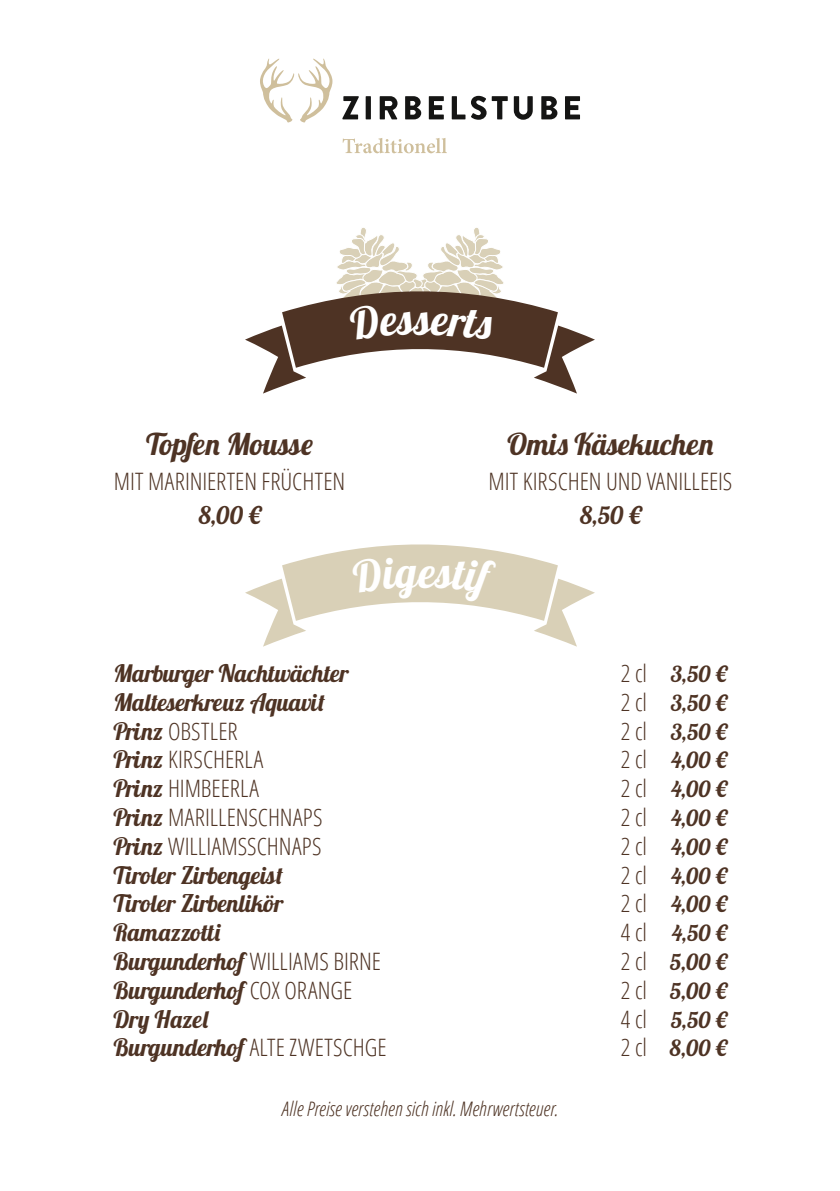
<style>
.page{position:relative;width:840px;height:1191px;background:#fff}
.page>*{position:absolute;margin:0;border:0;box-sizing:border-box;transform-origin:0 0}
.t1{font:30px "Lobster";letter-spacing:-.005em;color:#4e3324}
.t2{font:300 condensed 24px "Open Sans";letter-spacing:.005em;color:#4e3324}
.t3{font:24px "Lobster";color:#4e3324}
.t4{font:22px "Lobster";letter-spacing:.02em;color:#4e3324}
.t5{font:italic 300 condensed 20px "Open Sans";color:#4e3324}
.s1{font-family:"Open Sans";font-weight:300;font-stretch:condensed;font-size:24px}
.s2{font-family:"Lobster";font-weight:400;font-stretch:normal}
.s3{font-family:"Open Sans";font-weight:300;font-stretch:condensed}
</style>
<div class="page">
<svg style="left:342px;top:138px;width:104px;height:15px"></svg>
<svg style="left:342px;top:96px;width:237px;height:24px"></svg>
<svg style="left:260px;top:59px;width:72px;height:64px"></svg>
<svg style="left:245px;top:544px;width:349px;height:102px"></svg>
<svg style="left:245px;top:228px;width:349px;height:165px"></svg>
<p class="t1" style="left:146px;top:425px;width:168px">Topfen Mousse</p>
<p class="t2" style="left:114px;top:465px;width:233px">MIT MARINIERTEN FRÜCHTEN</p>
<p class="t3" style="left:199px;top:500px;width:63px">8,00 €</p>
<p class="t1" style="left:507px;top:425px;width:209px">Omis Käsekuchen</p>
<p class="t2" style="left:488px;top:465px;width:245px">MIT KIRSCHEN UND VANILLEEIS</p>
<p class="t3" style="left:580px;top:500px;width:62px">8,50 €</p>
<p class="t3" style="left:113px;top:658px;width:237px">Marburger Nachtwächter</p>
<p class="t4" style="left:620px;top:660px;width:107px"><span class="s1">2 cl</span> 3,50 €</p>
<p class="t3" style="left:113px;top:686px;width:213px">Malteserkreuz Aquavit</p>
<p class="t4" style="left:620px;top:688px;width:107px"><span class="s1">2 cl</span> 3,50 €</p>
<p class="t2" style="left:113px;top:714px;width:125px"><span class="s2">Prinz</span> OBSTLER</p>
<p class="t4" style="left:620px;top:717px;width:107px"><span class="s1">2 cl</span> 3,50 €</p>
<p class="t2" style="left:113px;top:743px;width:151px"><span class="s2">Prinz</span> KIRSCHERLA</p>
<p class="t4" style="left:620px;top:746px;width:107px"><span class="s1">2 cl</span> 4,00 €</p>
<p class="t2" style="left:113px;top:772px;width:147px"><span class="s2">Prinz</span> HIMBEERLA</p>
<p class="t4" style="left:620px;top:775px;width:107px"><span class="s1">2 cl</span> 4,00 €</p>
<p class="t2" style="left:113px;top:801px;width:210px"><span class="s2">Prinz</span> MARILLENSCHNAPS</p>
<p class="t4" style="left:620px;top:804px;width:107px"><span class="s1">2 cl</span> 4,00 €</p>
<p class="t2" style="left:113px;top:829px;width:209px"><span class="s2">Prinz</span> WILLIAMSSCHNAPS</p>
<p class="t4" style="left:620px;top:832px;width:107px"><span class="s1">2 cl</span> 4,00 €</p>
<p class="t3" style="left:113px;top:859px;width:171px">Tiroler Zirbengeist</p>
<p class="t4" style="left:620px;top:861px;width:107px"><span class="s1">2 cl</span> 4,00 €</p>
<p class="t3" style="left:113px;top:888px;width:171px">Tiroler Zirbenlikör</p>
<p class="t4" style="left:620px;top:890px;width:107px"><span class="s1">2 cl</span> 4,00 €</p>
<p class="t3" style="left:113px;top:917px;width:109px">Ramazzotti</p>
<p class="t4" style="left:620px;top:919px;width:107px"><span class="s1">4 cl</span> 4,50 €</p>
<p class="t2" style="left:113px;top:945px;width:269px"><span class="s2">Burgunderhof</span> WILLIAMS BIRNE</p>
<p class="t4" style="left:620px;top:948px;width:107px"><span class="s1">2 cl</span> 5,00 €</p>
<p class="t3" style="left:113px;top:974px;width:240px">Burgunderhof <span class="s3">COX ORANGE</span></p>
<p class="t4" style="left:620px;top:976px;width:107px"><span class="s1">2 cl</span> 5,00 €</p>
<p class="t3" style="left:113px;top:1003px;width:97px">Dry Hazel</p>
<p class="t4" style="left:620px;top:1005px;width:107px"><span class="s1">4 cl</span> 5,50 €</p>
<p class="t2" style="left:113px;top:1031px;width:274px"><span class="s2">Burgunderhof</span> ALTE ZWETSCHGE</p>
<p class="t4" style="left:620px;top:1034px;width:107px"><span class="s1">2 cl</span> 8,00 €</p>
<p class="t5" style="left:282px;top:1095px;width:277px">Alle Preise verstehen sich inkl. Mehrwertsteuer.</p>
</div>
